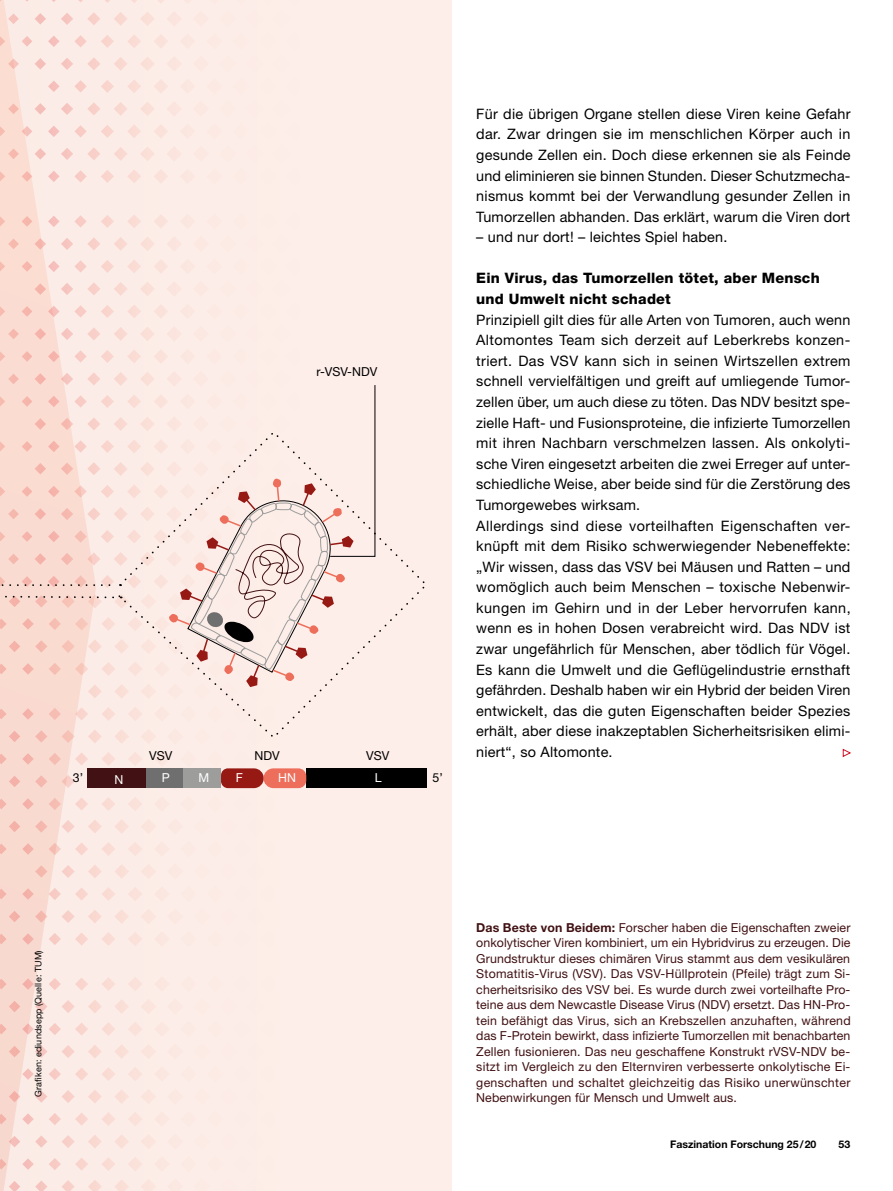
<style>
.page{position:relative;width:893px;height:1191px;background:#fff}
.page>*{position:absolute;margin:0;border:0;box-sizing:border-box;transform-origin:0 0}
.Text_E{font:14.4px/20.5px "Helvetica Neue LT Std";letter-spacing:.015em;color:#000;text-align:justify}
.Text_E_Zwischenübers{font:800 14.4px/20.5px "Helvetica Neue LT Std";letter-spacing:.015em;color:#000}
.BU_Blocksatz{font:12.3px/15.5px "Helvetica Neue LT Std";letter-spacing:.01em;color:#411113;text-align:justify}
.t1{font:12.3px "Helvetica Neue LT Std";color:#000}
.t2{font:12.3px "Helvetica Neue LT Std";color:#fff}
.t3{font:700 10.5px "Helvetica Neue LT Std";color:#000}
.Credit{font:9px "Helvetica Neue LT Std";letter-spacing:.01em;color:#000}
.s1{font-weight:700}
</style>
<div class="page">
<div style="left:0;top:0;width:451px;height:1191px;background:#fdeee8"></div>
<svg style="left:0;top:79px;width:96px;height:1112px"></svg>
<svg style="left:0;top:0;width:452px;height:79px"></svg>
<svg style="left:0;top:586px;width:452px;height:96px"></svg>
<div style="left:88px;top:768px;width:58px;height:20px;background:#411113"></div>
<div style="left:146px;top:768px;width:38px;height:20px;background:#706f6f"></div>
<div style="left:184px;top:768px;width:37px;height:20px;background:#9d9d9c"></div>
<div style="left:306px;top:768px;width:121px;height:20px;background:#000"></div>
<svg style="left:221px;top:768px;width:85px;height:20px;background:#c65247"></svg>
<svg style="left:0;top:594px;width:115px;height:5px"></svg>
<svg style="left:0;top:584px;width:111px;height:2px"></svg>
<svg style="left:117px;top:430px;width:312px;height:310px"></svg>
<svg style="left:169px;top:384px;width:206px;height:303px"></svg>
<svg style="left:842px;top:748px;width:9px;height:9px"></svg>
<p class="t1" style="left:317px;top:364px;width:62px">r-VSV-NDV</p>
<p class="t1" style="left:149px;top:748px;width:25px">VSV</p>
<p class="t1" style="left:255px;top:748px;width:27px">NDV</p>
<p class="t1" style="left:366px;top:748px;width:25px">VSV</p>
<p class="t1" style="left:73px;top:770px;width:12px">3’</p>
<p class="t2" style="left:114px;top:772px;width:10px">N</p>
<p class="t2" style="left:162px;top:770px;width:10px">P</p>
<p class="t2" style="left:198px;top:770px;width:12px">M</p>
<p class="t2" style="left:236px;top:770px;width:9px">F</p>
<p class="t2" style="left:278px;top:770px;width:19px">HN</p>
<p class="t2" style="left:375px;top:770px;width:8px">L</p>
<p class="t1" style="left:433px;top:770px;width:12px">5’</p>
<p class="Text_E" style="left:476px;top:103px;width:376px">Für die übrigen Organe stellen diese Viren keine Gefahr dar. Zwar dringen sie im menschlichen Körper auch in gesunde Zellen ein. Doch diese erkennen sie als Feinde und eliminieren sie binnen Stunden. Dieser Schutzmecha&shy;nismus kommt bei der Verwandlung gesunder Zellen in Tumorzellen abhanden. Das erklärt, warum die Viren dort</p>
<p class="Text_E" style="left:476px;top:227px;width:253px">– und nur dort! – leichtes Spiel haben.</p>
<p class="Text_E_Zwischenübers" style="left:476px;top:268px;width:345px">Ein Virus, das Tumorzellen tötet, aber Mensch und Umwelt nicht schadet</p>
<p class="Text_E" style="left:476px;top:309px;width:376px">Prinzipiell gilt dies für alle Arten von Tumoren, auch wenn Altomontes Team sich derzeit auf Leberkrebs konzen&shy;triert. Das VSV kann sich in seinen Wirtszellen extrem schnell vervielfältigen und greift auf umliegende Tumor&shy;zellen über, um auch diese zu töten. Das NDV besitzt spe&shy;zielle Haft- und Fusionsproteine, die infizierte Tumorzellen mit ihren Nachbarn verschmelzen lassen. Als onkolyti&shy;sche Viren eingesetzt arbeiten die zwei Erreger auf unter&shy;schiedliche Weise, aber beide sind für die Zerstörung des Tumorgewebes wirksam.</p>
<p class="Text_E" style="left:476px;top:515px;width:376px">Allerdings sind diese vorteilhaften Eigenschaften ver&shy;knüpft mit dem Risiko schwerwiegender Nebeneffekte: „Wir wissen, dass das VSV bei Mäusen und Ratten – und womöglich auch beim Menschen – toxische Nebenwir&shy;kungen im Gehirn und in der Leber hervorrufen kann, wenn es in hohen Dosen verabreicht wird. Das NDV ist zwar ungefährlich für Menschen, aber tödlich für Vögel.<br>Es kann die Umwelt und die Geflügelindustrie ernsthaft gefährden. Deshalb haben wir ein Hybrid der beiden Viren entwickelt, das die guten Eigenschaften beider Spezies erhält, aber diese inakzeptablen Sicherheitsrisiken elimi&shy;niert“, so Altomonte.</p>
<p class="Credit" style="left:33px;top:1096px;width:148px;rotate:-90deg">Grafiken: ediundsepp (Quelle: TUM)</p>
<p class="BU_Blocksatz" style="left:476px;top:919px;width:376px"><span class="s1">Das Beste von Beidem:</span> Forscher haben die Eigenschaften zweier onkolytischer Viren kombiniert, um ein Hybridvirus zu erzeugen. Die Grundstruktur dieses chimären Virus stammt aus dem vesikulären Stomatitis-Virus (VSV). Das VSV-Hüllprotein (Pfeile) trägt zum Si&shy;cherheitsrisiko des VSV bei. Es wurde durch zwei vorteilhafte Pro&shy;teine aus dem Newcastle Disease Virus (NDV) ersetzt. Das HN-Pro&shy;tein befähigt das Virus, sich an Krebszellen anzuhaften, während das F-Protein bewirkt, dass infizierte Tumorzellen mit benachbarten Zellen fusionieren. Das neu geschaffene Konstrukt rVSV-NDV be&shy;sitzt im Vergleich zu den Elternviren verbesserte onkolytische Ei&shy;genschaften und schaltet gleichzeitig das Risiko unerwünschter Nebenwirkungen für Mensch und Umwelt aus.</p>
<p class="t3" style="left:670px;top:1137px;width:148px">Faszination Forschung 25/20</p>
<p class="t3" style="left:838px;top:1137px;width:14px">53</p>
</div>
